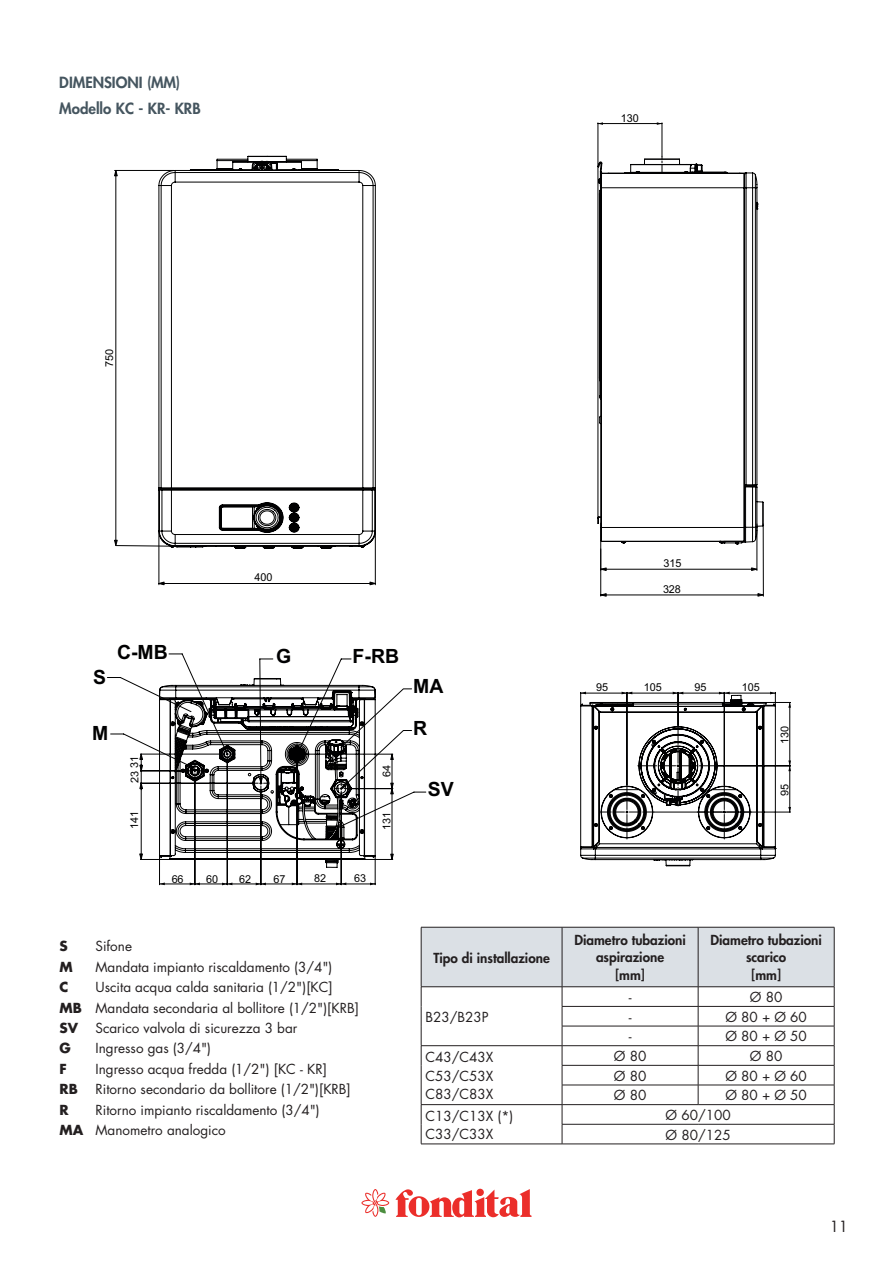
<style>
.page{position:relative;width:893px;height:1263px;background:#fff}
.page>*{position:absolute;margin:0;border:0;box-sizing:border-box;transform-origin:0 0}
.t1{font:700 19.65px "Arial";color:#000001}
.Titolo_2L{font:800 15px "Futura Std";color:#45555f}
.t2{font:15px "Futura Std";color:#231f20}
.Elenco{font:13.5px "Futura Std";color:#231f20}
.Tabella_A_Intestazione{font:800 13.5px/16.2px "Futura Std";color:#231f20;text-align:center}
.Tabella_A_Corpo{font:13.5px "Futura Std";color:#231f20}
.normale_sx{font:13.5px "Futura Std";color:#231f20}
.grassetto_sx{font:800 13.5px "Futura Std";color:#231f20}
.Elenco-2{font:700 13.5px "Futura Std";color:#231f20}
.t3{font:10.95px "Arial";letter-spacing:-.005em;color:#000001}
.t4{font:10.8px "Arial";letter-spacing:-.005em;color:#000001}
.s1{font-weight:700}
</style>
<div class="page">
<svg style="left:395px;top:1189px;width:136px;height:28px"></svg>
<svg style="left:361px;top:1189px;width:28px;height:28px"></svg>
<svg style="left:114px;top:170px;width:45px;height:376px"></svg>
<hr style="left:159px;top:583px;width:216px;height:1px;background:#000001">
<hr style="left:375px;top:531px;width:1px;height:54px;background:#000001">
<hr style="left:159px;top:531px;width:1px;height:54px;background:#000001">
<svg style="left:370px;top:582px;width:6px;height:3px"></svg>
<svg style="left:159px;top:156px;width:217px;height:392px"></svg>
<hr style="left:601px;top:569px;width:151px;height:1px;background:#000001">
<hr style="left:757px;top:524px;width:1px;height:46px;background:#000001">
<hr style="left:600px;top:523px;width:1px;height:47px;background:#000001">
<svg style="left:751px;top:568px;width:6px;height:3px"></svg>
<svg style="left:598px;top:159px;width:165px;height:385px"></svg>
<hr style="left:601px;top:595px;width:157px;height:1px;background:#000001">
<hr style="left:763px;top:524px;width:1px;height:72px;background:#000001">
<hr style="left:600px;top:549px;width:1px;height:47px;background:#000001">
<svg style="left:758px;top:593px;width:5px;height:3px"></svg>
<svg style="left:598px;top:122px;width:5px;height:3px"></svg>
<svg style="left:657px;top:122px;width:5px;height:3px"></svg>
<svg style="left:259px;top:659px;width:14px;height:19px"></svg>
<svg style="left:140px;top:678px;width:253px;height:207px"></svg>
<svg style="left:390px;top:854px;width:3px;height:5px"></svg>
<svg style="left:160px;top:882px;width:5px;height:3px"></svg>
<svg style="left:107px;top:654px;width:128px;height:135px"></svg>
<svg style="left:140px;top:854px;width:3px;height:5px"></svg>
<svg style="left:190px;top:882px;width:10px;height:3px"></svg>
<svg style="left:222px;top:882px;width:10px;height:3px"></svg>
<svg style="left:256px;top:882px;width:10px;height:3px"></svg>
<svg style="left:292px;top:882px;width:10px;height:3px"></svg>
<svg style="left:336px;top:882px;width:10px;height:3px"></svg>
<svg style="left:370px;top:882px;width:5px;height:3px"></svg>
<svg style="left:291px;top:659px;width:135px;height:172px"></svg>
<svg style="left:580px;top:692px;width:211px;height:174px"></svg>
<svg style="left:421px;top:927px;width:414px;height:217px"></svg>
<hr style="left:421px;top:1144px;width:141px;height:1px;background:#231f20">
<hr style="left:562px;top:1144px;width:136px;height:1px;background:#231f20">
<hr style="left:698px;top:1144px;width:136px;height:1px;background:#231f20">
<p class="Titolo_2L" style="left:59px;top:73px;width:122px">DIMENSIONI (MM)</p>
<p class="Titolo_2L" style="left:59px;top:99px;width:143px">Modello KC - KR- KRB</p>
<p class="t3" style="left:621px;top:111px;width:19px">130</p>
<p class="t4" style="left:102px;top:367px;width:20px;rotate:-90deg">750</p>
<p class="t3" style="left:255px;top:570px;width:19px">400</p>
<p class="t1" style="left:93px;top:663px;width:14px">S</p>
<p class="t1" style="left:117px;top:638px;width:52px">C-MB</p>
<p class="t1" style="left:92px;top:719px;width:18px">M</p>
<p class="t4" style="left:127px;top:783px;width:29px;rotate:-90deg">23 31</p>
<p class="t4" style="left:127px;top:829px;width:20px;rotate:-90deg">141</p>
<p class="t1" style="left:276px;top:642px;width:17px">G</p>
<p class="t1" style="left:353px;top:642px;width:48px">F-RB</p>
<p class="t4" style="left:379px;top:777px;width:14px;rotate:-90deg">64</p>
<p class="t4" style="left:379px;top:830px;width:20px;rotate:-90deg">131</p>
<p class="t1" style="left:413px;top:672px;width:32px">MA</p>
<p class="t1" style="left:413px;top:714px;width:16px">R</p>
<p class="t1" style="left:428px;top:775px;width:27px">SV</p>
<p class="t3" style="left:172px;top:871px;width:13px">66</p>
<p class="t3" style="left:206px;top:871px;width:13px">60</p>
<p class="t3" style="left:239px;top:871px;width:13px">62</p>
<p class="t3" style="left:273px;top:871px;width:13px">67</p>
<p class="t3" style="left:314px;top:871px;width:13px">82</p>
<p class="t3" style="left:354px;top:871px;width:13px">63</p>
<p class="Elenco-2" style="left:60px;top:937px;width:10px">S</p>
<p class="Elenco" style="left:96px;top:937px;width:38px">Sifone</p>
<p class="Elenco-2" style="left:60px;top:957px;width:15px">M</p>
<p class="Elenco" style="left:96px;top:958px;width:238px">Mandata impianto riscaldamento (3/4")</p>
<p class="Elenco-2" style="left:60px;top:978px;width:10px">C</p>
<p class="Elenco" style="left:96px;top:978px;width:239px">Uscita acqua calda sanitaria (1/2")[KC]</p>
<p class="Elenco" style="left:60px;top:999px;width:301px"><span class="s1">MB</span> Mandata secondaria al bollitore (1/2")[KRB]</p>
<p class="Elenco-2" style="left:60px;top:1019px;width:20px">SV</p>
<p class="Elenco" style="left:96px;top:1019px;width:203px">Scarico valvola di sicurezza 3 bar</p>
<p class="Elenco-2" style="left:60px;top:1039px;width:13px">G</p>
<p class="Elenco" style="left:96px;top:1040px;width:117px">Ingresso gas (3/4")</p>
<p class="Elenco-2" style="left:60px;top:1060px;width:9px">F</p>
<p class="Elenco" style="left:96px;top:1060px;width:233px">Ingresso acqua fredda (1/2") [KC - KR]</p>
<p class="Elenco-2" style="left:60px;top:1080px;width:20px">RB</p>
<p class="Elenco" style="left:96px;top:1081px;width:257px">Ritorno secondario da bollitore (1/2")[KRB]</p>
<p class="Elenco-2" style="left:60px;top:1101px;width:11px">R</p>
<p class="Elenco" style="left:96px;top:1101px;width:226px">Ritorno impianto riscaldamento (3/4")</p>
<p class="Elenco" style="left:60px;top:1122px;width:168px"><span class="s1">MA</span> Manometro analogico</p>
<p class="grassetto_sx" style="left:433px;top:949px;width:118px">Tipo di installazione</p>
<p class="normale_sx" style="left:425px;top:1008px;width:65px">B23/B23P</p>
<p class="normale_sx" style="left:425px;top:1049px;width:69px">C43/C43X</p>
<p class="normale_sx" style="left:425px;top:1067px;width:69px">C53/C53X</p>
<p class="normale_sx" style="left:425px;top:1085px;width:69px">C83/C83X</p>
<p class="normale_sx" style="left:425px;top:1107px;width:89px">C13/C13X (*)</p>
<p class="normale_sx" style="left:425px;top:1125px;width:69px">C33/C33X</p>
<p class="t3" style="left:663px;top:556px;width:19px">315</p>
<p class="t3" style="left:663px;top:581px;width:19px">328</p>
<p class="t3" style="left:596px;top:679px;width:13px">95</p>
<p class="t3" style="left:644px;top:679px;width:19px">105</p>
<p class="t3" style="left:694px;top:680px;width:13px">95</p>
<p class="t3" style="left:742px;top:680px;width:19px">105</p>
<p class="t4" style="left:777px;top:744px;width:20px;rotate:-90deg">130</p>
<p class="t4" style="left:777px;top:796px;width:14px;rotate:-90deg">95</p>
<p class="Tabella_A_Intestazione" style="left:574px;top:932px;width:113px">Diametro tubazioni aspirazione</p>
<p class="Tabella_A_Intestazione" style="left:615px;top:967px;width:31px">[mm]</p>
<p class="Tabella_A_Intestazione" style="left:710px;top:932px;width:113px">Diametro tubazioni scarico</p>
<p class="Tabella_A_Intestazione" style="left:751px;top:967px;width:31px">[mm]</p>
<p class="Tabella_A_Corpo" style="left:629px;top:988px;width:4px">-</p>
<p class="Tabella_A_Corpo" style="left:750px;top:988px;width:34px">Ø 80</p>
<p class="Tabella_A_Corpo" style="left:629px;top:1008px;width:4px">-</p>
<p class="Tabella_A_Corpo" style="left:725px;top:1008px;width:83px">Ø 80 + Ø 60</p>
<p class="Tabella_A_Corpo" style="left:629px;top:1028px;width:4px">-</p>
<p class="Tabella_A_Corpo" style="left:725px;top:1028px;width:83px">Ø 80 + Ø 50</p>
<p class="Tabella_A_Corpo" style="left:614px;top:1047px;width:34px">Ø 80</p>
<p class="Tabella_A_Corpo" style="left:750px;top:1047px;width:34px">Ø 80</p>
<p class="Tabella_A_Corpo" style="left:614px;top:1067px;width:34px">Ø 80</p>
<p class="Tabella_A_Corpo" style="left:725px;top:1067px;width:83px">Ø 80 + Ø 60</p>
<p class="Tabella_A_Corpo" style="left:614px;top:1087px;width:34px">Ø 80</p>
<p class="Tabella_A_Corpo" style="left:725px;top:1087px;width:83px">Ø 80 + Ø 50</p>
<p class="Tabella_A_Corpo" style="left:666px;top:1106px;width:67px">Ø 60/100</p>
<p class="Tabella_A_Corpo" style="left:666px;top:1126px;width:67px">Ø 80/125</p>
<p class="t2" style="left:830px;top:1217px;width:20px">11</p>
</div>
